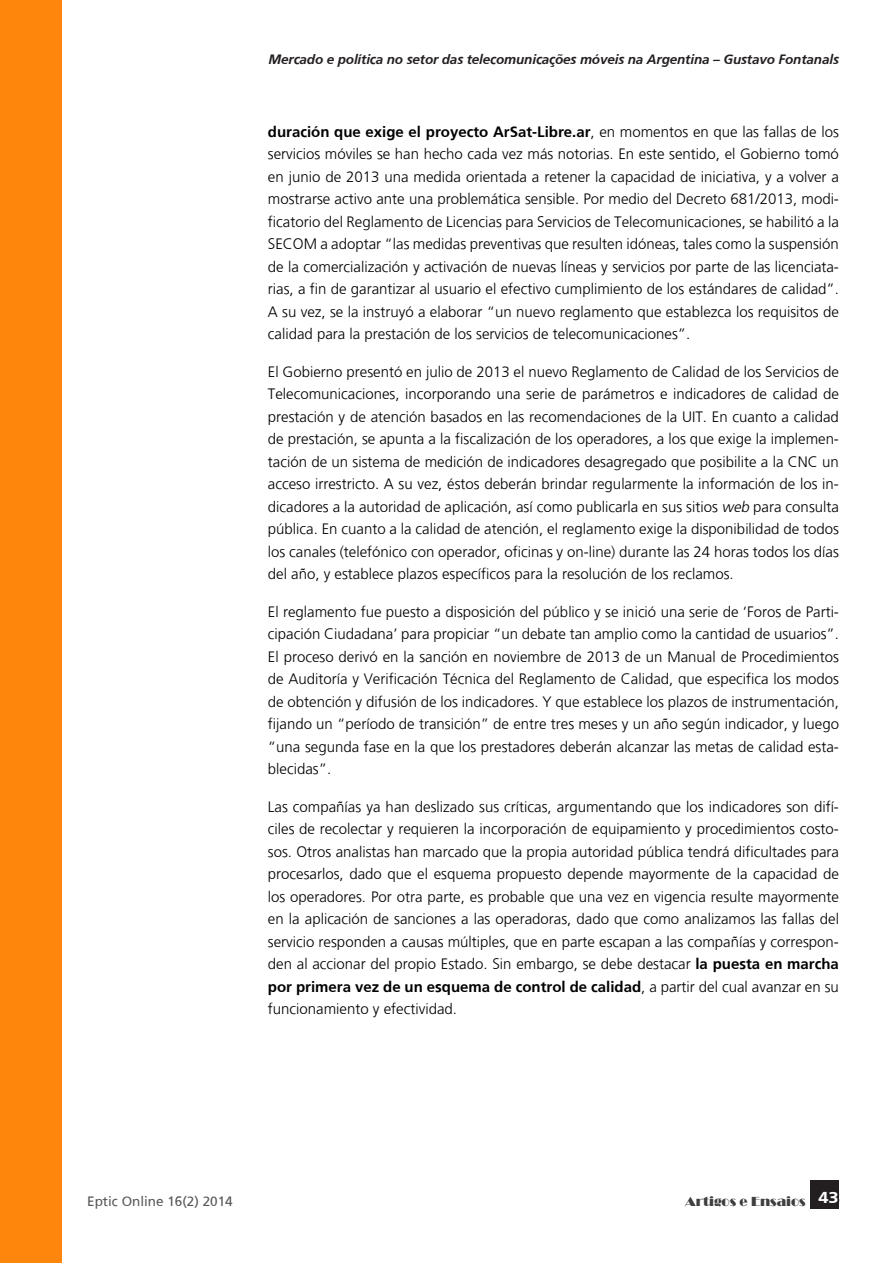
<style>
.page{position:relative;width:893px;height:1263px;background:#fff}
.page>*{position:absolute;margin:0;border:0;box-sizing:border-box;transform-origin:0 0}
.rev_artigo{font:300 15px/22.5px "Frutiger";color:#000;text-align:justify}
.t1{font:italic 700 13.5px "Frutiger";letter-spacing:-.01em;color:#231f20}
.t2{font:13.5px "Frutiger";color:#57585a}
.t3{font:13.5px "Broadway";color:#3e3e3f}
.s1{font-weight:700}
.s2{font-style:italic}
</style>
<div class="page">
<div style="left:811px;top:1180px;width:28px;height:29px;background:#231f20"></div>
<div style="left:0;top:0;width:62px;height:1263px;background:#ff860d"></div>
<p class="t1" style="left:269px;top:52px;width:572px">Mercado e política no setor das telecomunicações móveis na Argentina – Gustavo Fontanals</p>
<p class="rev_artigo" style="left:268px;top:120px;width:573px"><span class="s1">duración que exige el proyecto ArSat-Libre.ar</span>, en momentos en que las fallas de los servicios móviles se han hecho cada vez más notorias. En este sentido, el Gobierno tomó en junio de 2013 una medida orientada a retener la capacidad de iniciativa, y a volver a mostrarse activo ante una problemática sensible. Por medio del Decreto 681/2013, modi&shy;ficatorio del Reglamento de Licencias para Servicios de Telecomunicaciones, se habilitó a la SECOM a adoptar “las medidas preventivas que resulten idóneas, tales como la suspensión de la comercialización y activación de nuevas líneas y servicios por parte de las licenciata&shy;rias, a fin de garantizar al usuario el efectivo cumplimiento de los estándares de calidad”.<br>A su vez, se la instruyó a elaborar “un nuevo reglamento que establezca los requisitos de calidad para la prestación de los servicios de telecomunicaciones”.</p>
<p class="rev_artigo" style="left:268px;top:360px;width:573px">El Gobierno presentó en julio de 2013 el nuevo Reglamento de Calidad de los Servicios de Telecomunicaciones, incorporando una serie de parámetros e indicadores de calidad de prestación y de atención basados en las recomendaciones de la UIT. En cuanto a calidad de prestación, se apunta a la fiscalización de los operadores, a los que exige la implemen&shy;tación de un sistema de medición de indicadores desagregado que posibilite a la CNC un acceso irrestricto. A su vez, éstos deberán brindar regularmente la información de los in&shy;dicadores a la autoridad de aplicación, así como publicarla en sus sitios <span class="s2">web</span> para consulta pública. En cuanto a la calidad de atención, el reglamento exige la disponibilidad de todos los canales (telefónico con operador, oficinas y on-line) durante las 24 horas todos los días del año, y establece plazos específicos para la resolución de los reclamos.</p>
<p class="rev_artigo" style="left:268px;top:600px;width:573px">El reglamento fue puesto a disposición del público y se inició una serie de ‘Foros de Parti&shy;cipación Ciudadana’ para propiciar “un debate tan amplio como la cantidad de usuarios”.<br>El proceso derivó en la sanción en noviembre de 2013 de un Manual de Procedimientos de Auditoría y Verificación Técnica del Reglamento de Calidad, que especifica los modos de obtención y difusión de los indicadores. Y que establece los plazos de instrumentación, fijando un “período de transición” de entre tres meses y un año según indicador, y luego “una segunda fase en la que los prestadores deberán alcanzar las metas de calidad esta&shy;blecidas”.</p>
<p class="rev_artigo" style="left:268px;top:795px;width:573px">Las compañías ya han deslizado sus críticas, argumentando que los indicadores son difí&shy;ciles de recolectar y requieren la incorporación de equipamiento y procedimientos costo&shy;sos. Otros analistas han marcado que la propia autoridad pública tendrá dificultades para procesarlos, dado que el esquema propuesto depende mayormente de la capacidad de los operadores. Por otra parte, es probable que una vez en vigencia resulte mayormente en la aplicación de sanciones a las operadoras, dado que como analizamos las fallas del servicio responden a causas múltiples, que en parte escapan a las compañías y correspon&shy;den al accionar del propio Estado. Sin embargo, se debe destacar <span class="s1">la puesta en marcha por primera vez de un esquema de control de calidad</span>, a partir del cual avanzar en su funcionamiento y efectividad.</p>
<p class="t2" style="left:87px;top:1193px;width:147px">Eptic Online 16(2) 2014</p>
<p class="t3" style="left:685px;top:1194px;width:155px">Artigos e Ensaios <sup>43</sup></p>
</div>
